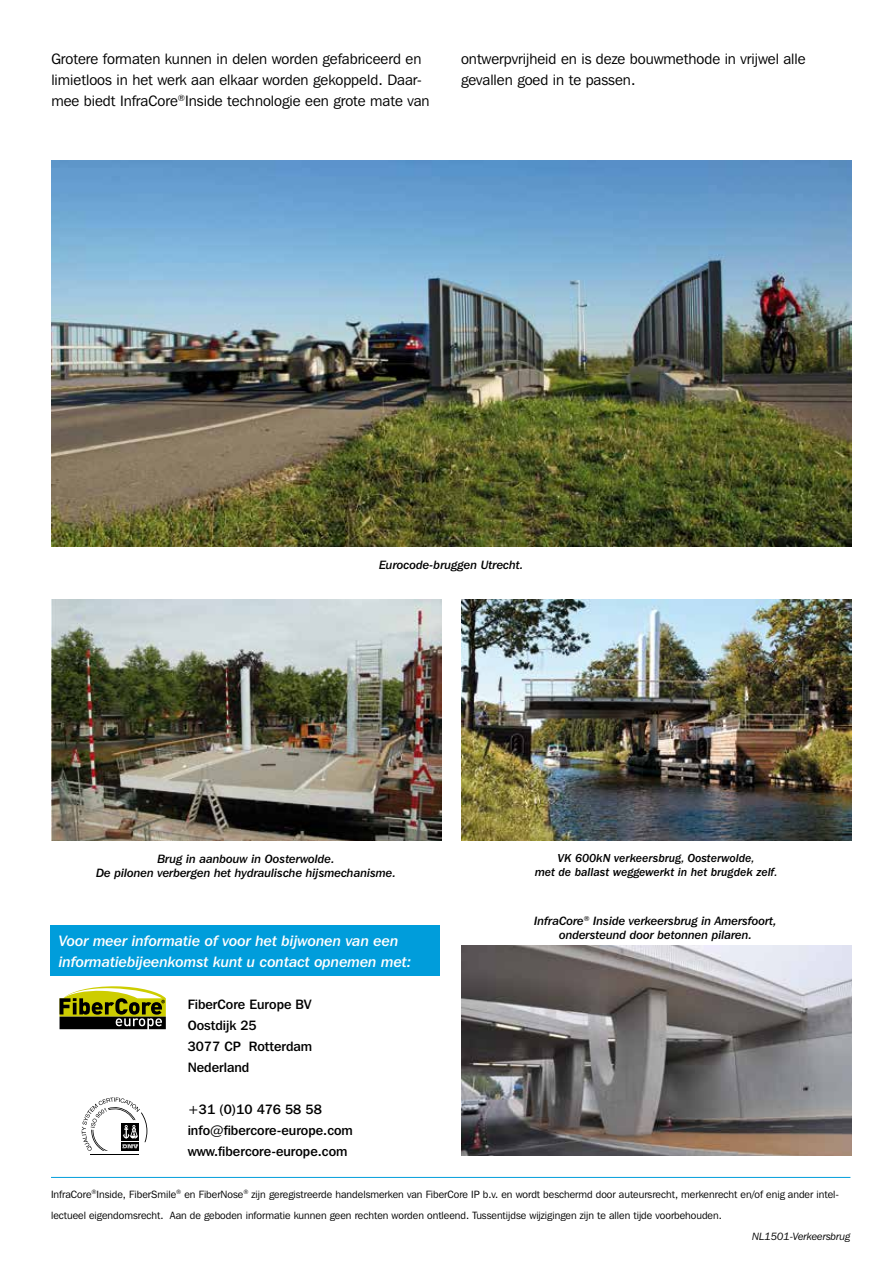
<style>
.page{position:relative;width:893px;height:1263px;background:#fff}
.page>*{position:absolute;margin:0;border:0;box-sizing:border-box;transform-origin:0 0}
.t1{font:15px/21px "Franklin Gothic IT Cby BT";color:#000}
.t2{font:15px/21px "Franklin Gothic IT Cby BT Med Ital";color:#fff}
.t3{font:500 13.5px/21px "Franklin Gothic IT Cby BT";color:#000}
.t4{font:12px/14.4px "Franklin Gothic IT Cby BT Med Ital";color:#000;text-align:center}
.t5{font:italic 500 12px/14.4px "Franklin Gothic";color:#000;text-align:center}
.t6{font:10.5px/21px "Franklin Gothic IT Cby BT";color:#000}
.t7{font:italic 10.5px "Franklin Gothic IT Cby BT";color:#000}
</style>
<div class="page">
<hr style="left:51px;top:1177px;width:799px;height:1px;background:#009ddb">
<img style="left:52px;top:161px;width:799px;height:386px">
<img style="left:462px;top:599px;width:389px;height:242px">
<img style="left:462px;top:946px;width:389px;height:210px">
<img style="left:52px;top:599px;width:389px;height:242px">
<div style="left:51px;top:925px;width:389px;height:50px;background:#009ddb"></div>
<hr style="left:90px;top:1154px;width:49px;height:1px;background:#000">
<svg style="left:82px;top:1097px;width:65px;height:54px"></svg>
<svg style="left:60px;top:986px;width:106px;height:43px;background:#7f7f33"></svg>
<h1 class="t1" style="left:51px;top:48px;width:380px">Grotere formaten kunnen in delen worden gefabriceerd en limietloos in het werk aan elkaar worden gekoppeld. Daar&shy;mee biedt InfraCore<sup>®</sup>Inside technologie een grote mate van</h1>
<h1 class="t1" style="left:461px;top:48px;width:346px">ontwerpvrijheid en is deze bouwmethode in vrijwel alle gevallen goed in te passen.</h1>
<p class="t4" style="left:379px;top:557px;width:146px">Eurocode-bruggen Utrecht.</p>
<p class="t4" style="left:96px;top:851px;width:301px">Brug in aanbouw in Oosterwolde.<br>De pilonen verbergen het hydraulische hijsmechanisme.</p>
<h1 class="t2" style="left:59px;top:930px;width:354px">Voor meer informatie of voor het bijwonen van een informatiebijeenkomst kunt u contact opnemen met:</h1>
<p class="t3" style="left:188px;top:993px;width:126px">FiberCore Europe BV<br>Oostdijk 25<br>3077 CP Rotterdam<br>Nederland</p>
<p class="t3" style="left:188px;top:1098px;width:167px">+31 (0)10 476 58 58 info@fibercore-europe.com www.fibercore-europe.com</p>
<p class="t5" style="left:535px;top:850px;width:244px">VK 600kN verkeersbrug, Oosterwolde,<br>met de ballast weggewerkt in het brugdek zelf.</p>
<p class="t4" style="left:534px;top:913px;width:244px">InfraCore<sup>®</sup> Inside verkeersbrug in Amersfoort, ondersteund door betonnen pilaren.</p>
<p class="t6" style="left:51px;top:1183px;width:790px">InfraCore<sup>®</sup>Inside, FiberSmile<sup>®</sup> en FiberNose<sup>®</sup> zijn geregistreerde handelsmerken van FiberCore IP b.v. en wordt beschermd door auteursrecht, merkenrecht en/of enig ander intel&shy;lectueel eigendomsrecht. Aan de geboden informatie kunnen geen rechten worden ontleend. Tussentijdse wijzigingen zijn te allen tijde voorbehouden.</p>
<p class="t7" style="left:752px;top:1229px;width:100px">NL1501-Verkeersbrug</p>
</div>
